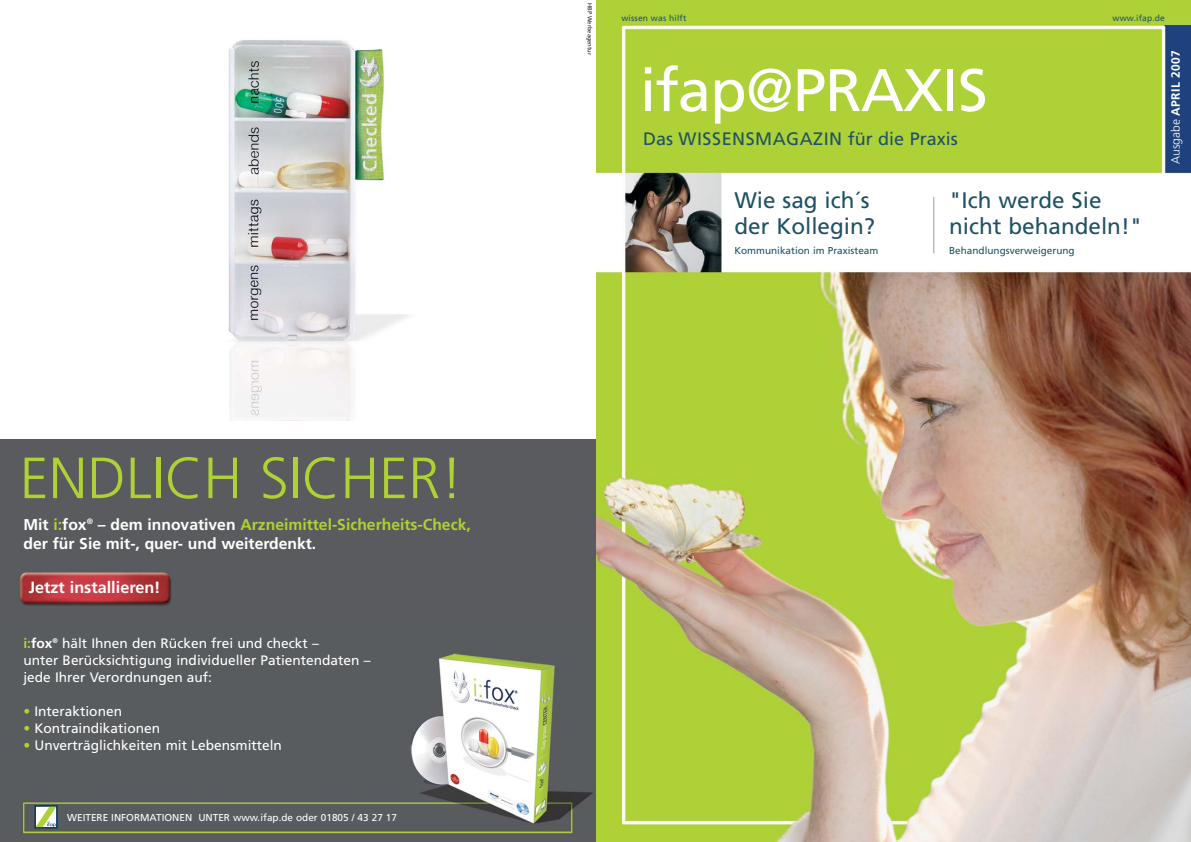
<style>
.page{position:relative;width:1191px;height:842px;background:#fff}
.page>*{position:absolute;margin:0;border:0;box-sizing:border-box;transform-origin:0 0}
.t1{font:60px "Frutiger";letter-spacing:-.015em;color:#fff}
.t2{font:300 58px "Frutiger";color:#aed136}
.t3{font:22.5px/26px "Frutiger";color:#1f5264}
.t4{font:18px "Frutiger";letter-spacing:.03em;color:#1f5264}
.t5{font:700 16.2px "Frutiger";color:#fff}
.t6{font:700 15.7px/18.8px "Frutiger";color:#fff}
.t7{font:13.7px/16.9px "Frutiger";color:#fff}
.t8{font:700 12px "Frutiger";letter-spacing:.03em;color:#fff}
.t9{font:10px "Frutiger";color:#fff}
.t10{font:10px "Frutiger";color:#1f5264}
.t11{font:8.5px "Frutiger";letter-spacing:.015em;color:#1f5264}
.t12{font:6.1px "Humanist 777 BT Roman B";color:#231f20}
.s1{color:#aed136}
.s2{font-weight:700;color:#aed136}
.s3{font-weight:700}
.s4{font-weight:300}
</style>
<div class="page">
<img style="left:595px;top:0;width:596px;height:842px">
<hr style="left:933px;top:197px;width:1px;height:56px;background:#989da0">
<img style="left:228px;top:40px;width:181px;height:381px">
<div style="left:0;top:439px;width:595px;height:403px;background:#5a5b5e"></div>
<img style="left:22px;top:653px;width:571px;height:182px">
<svg style="left:35px;top:806px;width:22px;height:22px"></svg>
<img style="left:19px;top:572px;width:152px;height:34px">
<h2 class="t2" style="left:20px;top:455px;width:445px">ENDLICH SICHER!</h2>
<p class="t6" style="left:23px;top:516px;width:449px">Mit <span class="s1">i:</span>fox<sup>®</sup> – dem innovativen <span class="s1">Arzneimittel-Sicherheits-Check, </span>der für Sie mit-, quer- und weiterdenkt.</p>
<p class="t5" style="left:29px;top:581px;width:133px">Jetzt installieren!</p>
<p class="t7" style="left:23px;top:636px;width:349px"><span class="s2">i:</span><span class="s3">fox</span><sup>®</sup> hält Ihnen den Rücken frei und checkt –<br>unter Berücksichtigung individueller Patientendaten – jede Ihrer Verordnungen auf:</p>
<p class="t7" style="left:23px;top:704px;width:100px"><span class="s1">•</span> Interaktionen</p>
<p class="t7" style="left:23px;top:721px;width:138px"><span class="s1">•</span> Kontraindikationen</p>
<p class="t7" style="left:23px;top:738px;width:260px"><span class="s1">•</span> Unverträglichkeiten mit Lebensmitteln</p>
<p class="t9" style="left:67px;top:813px;width:331px">WEITERE INFORMATIONEN UNTER www.ifap.de oder 01805 / 43 27 17</p>
<p class="t12" style="left:592px;top:3px;width:53px;rotate:90deg">HBP Werbeagentur</p>
<p class="t11" style="left:621px;top:14px;width:66px">wissen was hilft</p>
<p class="t11" style="left:1112px;top:14px;width:54px">www.ifap.de</p>
<h1 class="t1" style="left:639px;top:66px;width:349px">ifap@PRAXIS</h1>
<h3 class="t4" style="left:643px;top:131px;width:316px">Das WISSENSMAGAZIN für die Praxis</h3>
<h3 class="t3" style="left:734px;top:189px;width:142px">Wie sag ich´s der Kollegin?</h3>
<p class="t10" style="left:734px;top:247px;width:145px">Kommunikation im Praxisteam</p>
<h3 class="t3" style="left:949px;top:189px;width:195px">"Ich werde Sie nicht behandeln!"</h3>
<p class="t10" style="left:949px;top:247px;width:127px">Behandlungsverweigerung</p>
<p class="t8" style="left:1170px;top:164px;width:115px;rotate:-90deg"><span class="s4">Ausgabe</span> APRIL 2007</p>
</div>
